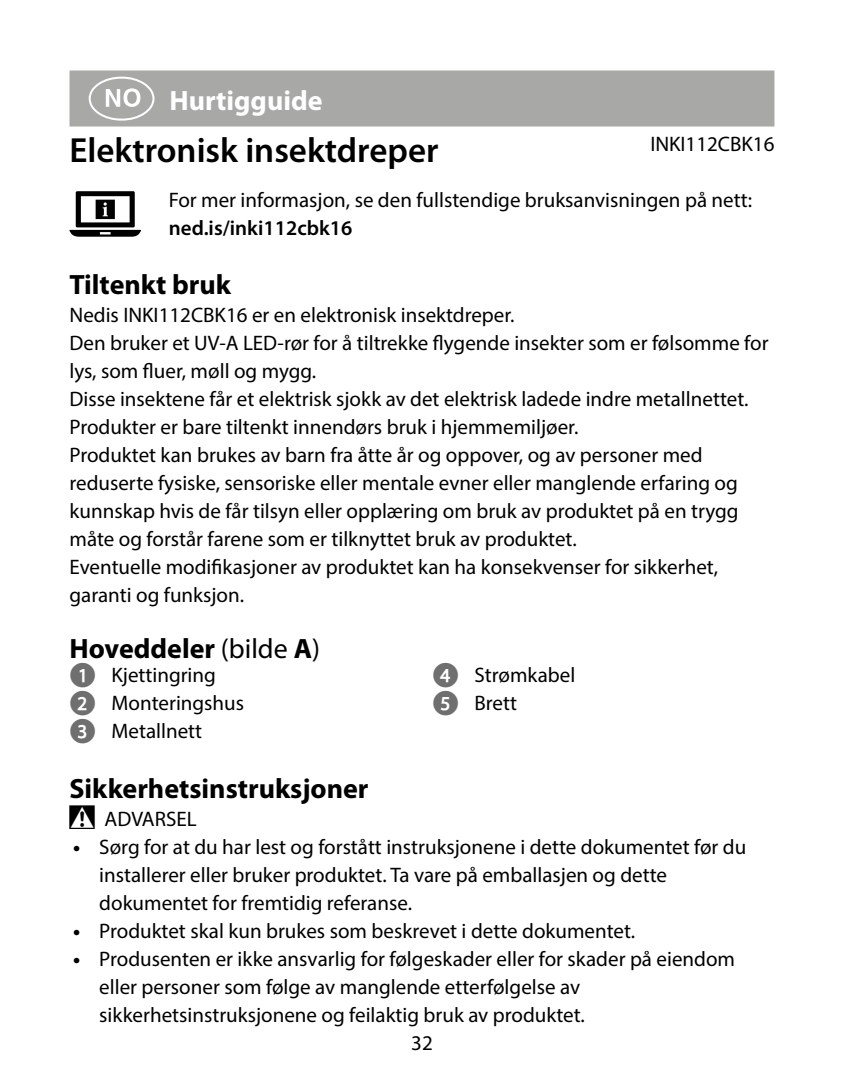
<style>
.page{position:relative;width:844px;height:1092px;background:#fff}
.page>*{position:absolute;margin:0;border:0;box-sizing:border-box;transform-origin:0 0}
.t1{font:63px "manualise countrycodes";color:#fff}
.t2{font:600 35px "Myriad Pro";color:#000}
.t3{font:700 28px "Myriad Pro";color:#000}
.t4{font:700 28px "Myriad Pro";color:#fff}
.t5{font:21px/28px "Myriad Pro";color:#000}
.t6{font:600 21px "Myriad Pro";color:#000}
.s1{font-weight:400}
.s2{font-family:"Manualise Call out Closed Glyphs Bold Bold";font-size:24.5px;color:#706f6f}
.s3{font-weight:700}
</style>
<div class="page">
<div style="left:69px;top:70px;width:705px;height:56px;background:#a8a8a7"></div>
<svg style="left:69px;top:191px;width:72px;height:46px"></svg>
<h1 class="t1" style="left:79px;top:62px;width:86px">f</h1>
<h3 class="t4" style="left:169px;top:82px;width:155px">Hurtigguide</h3>
<h2 class="t2" style="left:69px;top:128px;width:370px">Elektronisk insektdreper</h2>
<p class="t5" style="left:650px;top:130px;width:126px">INKI112CBK16</p>
<p class="t5" style="left:169px;top:185px;width:584px">For mer informasjon, se den fullstendige bruksanvisningen på nett:</p>
<p class="t6" style="left:169px;top:214px;width:185px">ned.is/inki112cbk16</p>
<h3 class="t3" style="left:69px;top:266px;width:163px">Tiltenkt bruk</h3>
<p class="t5" style="left:69px;top:300px;width:700px">Nedis INKI112CBK16 er en elektronisk insektdreper.<br>Den bruker et UV-A LED-rør for å tiltrekke flygende insekter som er følsomme for lys, som fluer, møll og mygg.<br>Disse insektene får et elektrisk sjokk av det elektrisk ladede indre metallnettet.<br>Produkter er bare tiltenkt innendørs bruk i hjemmemiljøer.<br>Produktet kan brukes av barn fra åtte år og oppover, og av personer med reduserte fysiske, sensoriske eller mentale evner eller manglende erfaring og kunnskap hvis de får tilsyn eller opplæring om bruk av produktet på en trygg måte og forstår farene som er tilknyttet bruk av produktet.<br>Eventuelle modifikasjoner av produktet kan ha konsekvenser for sikkerhet, garanti og funksjon.</p>
<h3 class="t3" style="left:69px;top:630px;width:252px">Hoveddeler <span class="s1">(bilde</span> A<span class="s1">)</span></h3>
<p class="t5" style="left:69px;top:661px;width:176px"><span class="s2">1</span> Kjettingring<br><span class="s2">2</span> Monteringshus<br><span class="s2">3</span> Metallnett</p>
<p class="t5" style="left:432px;top:661px;width:144px"><span class="s2">4</span> Strømkabel<br><span class="s2">5</span> Brett</p>
<h3 class="t3" style="left:69px;top:770px;width:300px">Sikkerhetsinstruksjoner</h3>
<p class="t5" style="left:104px;top:804px;width:94px">ADVARSEL</p>
<p class="t5" style="left:99px;top:832px;width:648px;text-indent:-26px"><span class="s3">•</span> Sørg for at du har lest og forstått instruksjonene i dette dokumentet før du installerer eller bruker produktet. Ta vare på emballasjen og dette dokumentet for fremtidig referanse.</p>
<p class="t5" style="left:73px;top:916px;width:563px"><span class="s3">•</span> Produktet skal kun brukes som beskrevet i dette dokumentet.</p>
<p class="t5" style="left:99px;top:944px;width:637px;text-indent:-26px"><span class="s3">•</span> Produsenten er ikke ansvarlig for følgeskader eller for skader på eiendom eller personer som følge av manglende etterfølgelse av sikkerhetsinstruksjonene og feilaktig bruk av produktet.</p>
<p class="t5" style="left:411px;top:1028px;width:23px">32</p>
</div>
